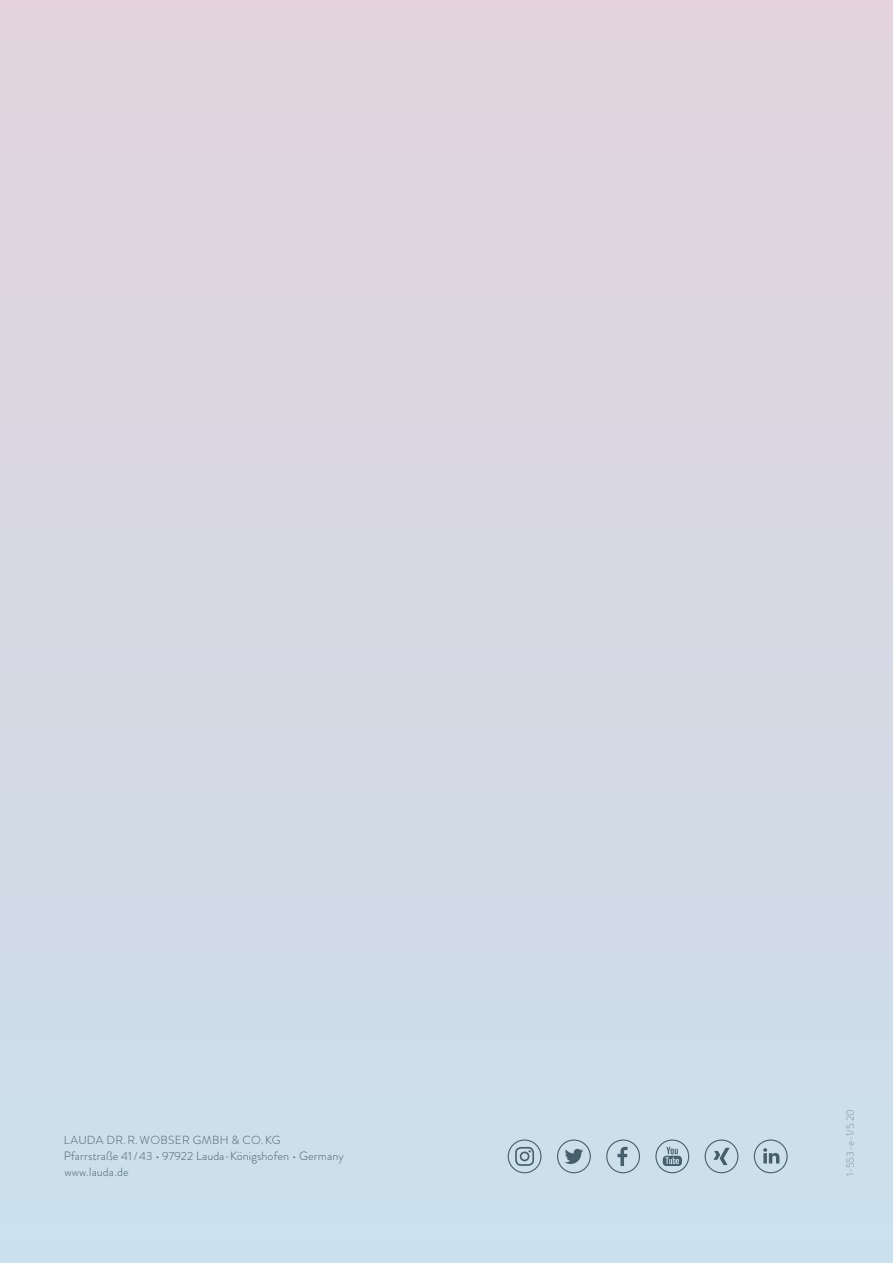
<style>
.page{position:relative;width:893px;height:1263px;background:#d7d9e4}
.page>*{position:absolute;margin:0;border:0;box-sizing:border-box;transform-origin:0 0}
.t1{font:300 12px/16.2px "Brandon Grotesque";letter-spacing:.01em;color:#475f6b}
.t2{font:300 11.7px "Brandon Grotesque";letter-spacing:.025em;color:#475f6b}
.t3{font:300 10.5px "Brandon Grotesque";color:#7b8d97}
.s1{font-size:11.7px}
</style>
<div class="page">
<svg style="left:565px;top:1149px;width:18px;height:15px"></svg>
<div style="left:557px;top:1139px;width:34px;height:34px;border:1px solid #475f6b;border-radius:50%"></div>
<svg style="left:618px;top:1147px;width:9px;height:19px"></svg>
<div style="left:606px;top:1139px;width:34px;height:34px;border:1px solid #475f6b;border-radius:50%"></div>
<svg style="left:663px;top:1147px;width:19px;height:19px"></svg>
<div style="left:655px;top:1139px;width:34px;height:34px;border:1px solid #475f6b;border-radius:50%"></div>
<svg style="left:713px;top:1148px;width:17px;height:17px"></svg>
<div style="left:705px;top:1139px;width:33px;height:34px;border:1px solid #475f6b;border-radius:50%"></div>
<svg style="left:763px;top:1148px;width:16px;height:15px"></svg>
<div style="left:754px;top:1139px;width:34px;height:34px;border:1px solid #475f6b;border-radius:50%"></div>
<div style="left:508px;top:1139px;width:33px;height:34px;border:1px solid #475f6b;border-radius:50%"></div>
<div style="left:515px;top:1147px;width:19px;height:19px;border:2px solid #475f6b;border-radius:5px"></div>
<div style="left:520px;top:1151px;width:9px;height:10px;border:2px solid #475f6b;border-radius:50%"></div>
<p class="t2" style="left:64px;top:1132px;width:218px">laudA Dr.R.Wobser Gmb H &amp; Co.KG</p>
<p class="t1" style="left:64px;top:1148px;width:281px">Pfarrstraße <span class="s1">41/43</span> • <span class="s1">97922</span> Lauda-Königshofen • Germany www.lauda.de</p>
<p class="t3" style="left:843px;top:1176px;width:69px;rotate:-90deg">1-553-e-1/5.20</p>
</div>
